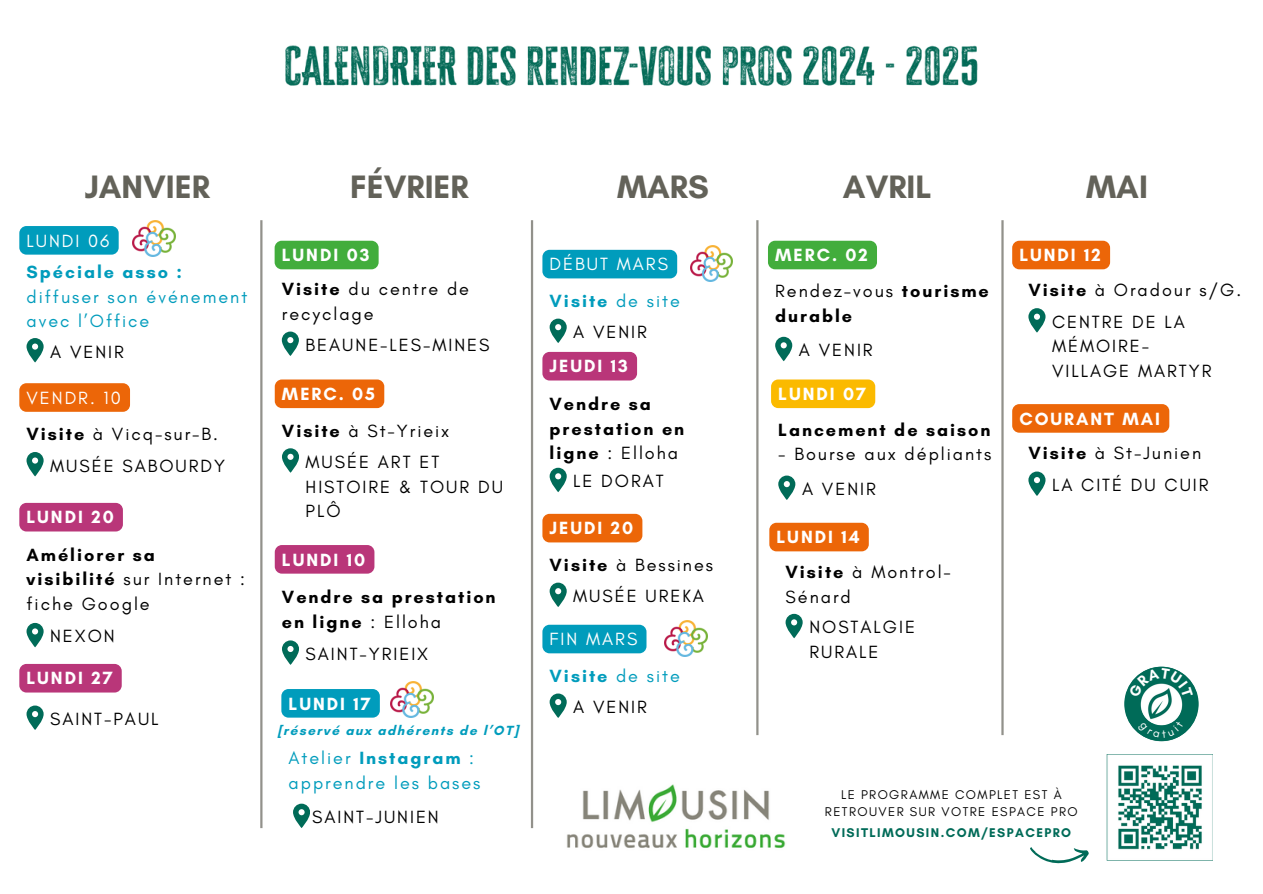
<style>
.page{position:relative;width:1263px;height:894px;background:#fff}
.page>*{position:absolute;margin:0;border:0;box-sizing:border-box;transform-origin:0 0}
.t1{font:700 33px "Glacial Indifference";color:#636259}
.t2{font:18px/24.8px "Glacial Indifference";letter-spacing:.11em;color:#000}
.t3{font:700 18px/24.8px "Glacial Indifference";letter-spacing:.11em;color:#000}
.t4{font:700 18px "Glacial Indifference";letter-spacing:.11em;color:#fff}
.t5{font:18px/24.8px "Glacial Indifference";letter-spacing:.11em;color:#009cbc}
.t6{font:18px "Glacial Indifference";letter-spacing:.11em;color:#fff}
.t7{font:700 18px "Glacial Indifference";letter-spacing:.11em;color:#009cbc}
.t8{font:700 13.5px "Glacial Indifference";letter-spacing:.11em;color:#009cbc}
.t9{font:12.9px/17.2px "Glacial Indifference";letter-spacing:.11em;color:#000;text-align:center}
.t10{font:700 12.9px "Glacial Indifference";letter-spacing:.11em;color:#006b58}
.s1{font-weight:700}
.s2{font-weight:400}
</style>
<div class="page">
<hr style="left:260px;top:220px;width:2px;height:607px;background:#636259">
<hr style="left:531px;top:220px;width:2px;height:607px;background:#636259">
<hr style="left:756px;top:220px;width:2px;height:515px;background:#636259">
<hr style="left:1001px;top:220px;width:3px;height:515px;background:#636259">
<div style="left:1012px;top:404px;width:157px;height:28px;background:#ec6608;border-radius:7px"></div>
<svg style="left:1028px;top:471px;width:17px;height:25px"></svg>
<svg style="left:1028px;top:308px;width:17px;height:24px"></svg>
<div style="left:1012px;top:241px;width:98px;height:28px;background:#ec6608;border-radius:7px"></div>
<svg style="left:786px;top:613px;width:16px;height:25px"></svg>
<div style="left:769px;top:522px;width:100px;height:29px;background:#ec6608;border-radius:7px"></div>
<div style="left:768px;top:241px;width:109px;height:28px;background:#42ad3c;border-radius:7px"></div>
<svg style="left:775px;top:337px;width:17px;height:24px"></svg>
<div style="left:771px;top:379px;width:104px;height:29px;background:#fbba00;border-radius:7px"></div>
<svg style="left:778px;top:475px;width:17px;height:25px"></svg>
<div style="left:19px;top:502px;width:104px;height:29px;background:#b93679;border-radius:7px"></div>
<svg style="left:27px;top:622px;width:16px;height:25px"></svg>
<div style="left:19px;top:663px;width:103px;height:29px;background:#b93679;border-radius:7px"></div>
<svg style="left:27px;top:705px;width:16px;height:24px"></svg>
<div style="left:19px;top:383px;width:111px;height:28px;background:#ec6608;border-radius:7px"></div>
<svg style="left:27px;top:452px;width:16px;height:24px"></svg>
<div style="left:275px;top:241px;width:104px;height:28px;background:#42ad3c;border-radius:7px"></div>
<svg style="left:282px;top:331px;width:17px;height:25px"></svg>
<div style="left:275px;top:545px;width:99px;height:28px;background:#b93679;border-radius:7px"></div>
<svg style="left:282px;top:640px;width:17px;height:24px"></svg>
<div style="left:275px;top:379px;width:109px;height:29px;background:#ec6608;border-radius:7px"></div>
<svg style="left:282px;top:448px;width:17px;height:24px"></svg>
<svg style="left:550px;top:582px;width:16px;height:25px"></svg>
<div style="left:542px;top:513px;width:100px;height:29px;background:#ec6608;border-radius:7px"></div>
<svg style="left:550px;top:467px;width:16px;height:25px"></svg>
<div style="left:542px;top:352px;width:95px;height:28px;background:#b93679;border-radius:7px"></div>
<img style="left:567px;top:784px;width:219px;height:64px">
<img style="left:1107px;top:754px;width:105px;height:106px">
<svg style="left:1030px;top:847px;width:59px;height:16px"></svg>
<img style="left:285px;top:45px;width:693px;height:41px">
<div style="left:19px;top:226px;width:100px;height:28px;background:#009cbc;border-radius:7px"></div>
<svg style="left:27px;top:338px;width:16px;height:24px"></svg>
<img style="left:133px;top:220px;width:43px;height:36px">
<svg style="left:293px;top:803px;width:17px;height:24px"></svg>
<div style="left:281px;top:688px;width:99px;height:29px;background:#009cbc;border-radius:7px"></div>
<img style="left:391px;top:681px;width:42px;height:36px">
<svg style="left:550px;top:693px;width:16px;height:24px"></svg>
<div style="left:542px;top:624px;width:104px;height:29px;background:#009cbc;border-radius:7px"></div>
<img style="left:665px;top:620px;width:42px;height:36px">
<svg style="left:550px;top:318px;width:16px;height:25px"></svg>
<div style="left:542px;top:250px;width:135px;height:28px;background:#009cbc;border-radius:7px"></div>
<img style="left:690px;top:245px;width:43px;height:36px">
<svg style="left:1124px;top:666px;width:74px;height:74px"></svg>
<h4 class="t1" style="left:85px;top:167px;width:127px">JANVIER</h4>
<p class="t1" style="left:350px;top:167px;width:120px">FÉVRIER</p>
<h3 class="t1" style="left:617px;top:167px;width:93px">MARS</h3>
<h2 class="t1" style="left:843px;top:167px;width:90px">AVRIL</h2>
<h4 class="t1" style="left:1086px;top:167px;width:63px">MAI</h4>
<p class="t6" style="left:27px;top:229px;width:84px">LUNDI 06</p>
<h2 class="t4" style="left:282px;top:244px;width:89px">LUNDI 03</h2>
<p class="t4" style="left:775px;top:244px;width:94px">MERC. 02</p>
<h3 class="t4" style="left:1019px;top:244px;width:83px">LUNDI 12</h3>
<p class="t6" style="left:550px;top:253px;width:120px">DÉBUT MARS</p>
<h2 class="t5" style="left:27px;top:259px;width:222px"><span class="s1">Spéciale asso : </span>diffuser son événement avec l’Office</h2>
<p class="t2" style="left:282px;top:276px;width:189px"><span class="s1">Visite</span> du centre de recyclage</p>
<p class="t2" style="left:1028px;top:277px;width:214px"><span class="s1">Visite</span> à Oradour s/G.</p>
<h2 class="t3" style="left:775px;top:278px;width:215px"><span class="s2">Rendez-vous</span> tourisme durable</h2>
<h5 class="t7" style="left:550px;top:290px;width:132px">Visite <span class="s2">de site</span></h5>
<h4 class="t2" style="left:1052px;top:309px;width:161px">CENTRE DE LA<br>MÉMOIRE-<br>VILLAGE MARTYR</h4>
<h3 class="t2" style="left:573px;top:319px;width:75px">A VENIR</h3>
<h4 class="t2" style="left:306px;top:332px;width:185px">BEAUNE-LES-MINES</h4>
<h3 class="t2" style="left:799px;top:337px;width:75px">A VENIR</h3>
<h3 class="t2" style="left:50px;top:339px;width:75px">A VENIR</h3>
<p class="t4" style="left:550px;top:355px;width:80px">JEUDI 13</p>
<h1 class="t3" style="left:550px;top:391px;width:136px">Vendre sa prestation en ligne <span class="s2">: Elloha</span></h1>
<p class="t4" style="left:282px;top:383px;width:95px">MERC. 05</p>
<h4 class="t4" style="left:778px;top:383px;width:89px">LUNDI 07</h4>
<h4 class="t6" style="left:27px;top:386px;width:96px">VENDR. 10</h4>
<p class="t4" style="left:1019px;top:407px;width:142px">COURANT MAI</p>
<h3 class="t3" style="left:778px;top:417px;width:214px">Lancement de saison</h3>
<h3 class="t2" style="left:778px;top:441px;width:215px">- Bourse aux dépliants</h3>
<p class="t2" style="left:282px;top:418px;width:169px"><span class="s1">Visite</span> à St-Yrieix</p>
<h3 class="t2" style="left:27px;top:421px;width:193px"><span class="s1">Visite</span> à Vicq-sur-B.</h3>
<p class="t2" style="left:1028px;top:440px;width:174px"><span class="s1">Visite</span> à St-Junien</p>
<h3 class="t2" style="left:306px;top:449px;width:199px">MUSÉE ART ET<br>HISTOIRE &amp; TOUR DU<br>PLÔ</h3>
<p class="t2" style="left:50px;top:452px;width:176px">MUSÉE SABOURDY</p>
<h3 class="t2" style="left:573px;top:468px;width:92px">LE DORAT</h3>
<h1 class="t2" style="left:1052px;top:472px;width:158px">LA CITÉ DU CUIR</h1>
<p class="t2" style="left:802px;top:476px;width:75px">A VENIR</p>
<h2 class="t4" style="left:27px;top:506px;width:89px">LUNDI 20</h2>
<h2 class="t4" style="left:550px;top:517px;width:85px">JEUDI 20</h2>
<h3 class="t4" style="left:776px;top:526px;width:85px">LUNDI 14</h3>
<h3 class="t2" style="left:27px;top:542px;width:220px"><span class="s1">Améliorer sa visibilité</span> sur Internet : fiche Google</h3>
<p class="t2" style="left:50px;top:623px;width:66px">NEXON</p>
<h1 class="t4" style="left:27px;top:667px;width:88px">LUNDI 27</h1>
<h2 class="t2" style="left:50px;top:706px;width:110px">SAINT-PAUL</h2>
<h3 class="t4" style="left:282px;top:548px;width:85px">LUNDI 10</h3>
<h4 class="t3" style="left:282px;top:584px;width:215px">Vendre sa prestation en ligne <span class="s2">: Elloha</span></h4>
<h2 class="t2" style="left:306px;top:641px;width:124px">SAINT-YRIEIX</h2>
<p class="t4" style="left:289px;top:692px;width:84px">LUNDI 17</p>
<h4 class="t8" style="left:277px;top:722px;width:243px">[réservé aux adhérents de l’OT]</h4>
<h2 class="t5" style="left:289px;top:744px;width:193px">Atelier <span class="s1">Instagram</span> : apprendre les bases</h2>
<h3 class="t2" style="left:312px;top:804px;width:128px">SAINT-JUNIEN</h3>
<h4 class="t2" style="left:550px;top:552px;width:165px"><span class="s1">Visite</span> à Bessines</h4>
<h6 class="t2" style="left:573px;top:583px;width:132px">MUSÉE UREKA</h6>
<h3 class="t6" style="left:550px;top:628px;width:89px">FIN MARS</h3>
<h3 class="t7" style="left:550px;top:664px;width:132px">Visite <span class="s2">de site</span></h3>
<p class="t2" style="left:573px;top:694px;width:75px">A VENIR</p>
<h4 class="t2" style="left:786px;top:559px;width:167px"><span class="s1">Visite</span> à Montrol-<br>Sénard</h4>
<h3 class="t2" style="left:809px;top:614px;width:107px">NOSTALGIE<br>RURALE</h3>
<p class="t9" style="left:825px;top:785px;width:254px">LE PROGRAMME COMPLET EST À<br>RETROUVER SUR VOTRE ESPACE PRO</p>
<h3 class="t10" style="left:831px;top:824px;width:241px">VISITLIMOUSIN.COM/ESPACEPRO</h3>
</div>
